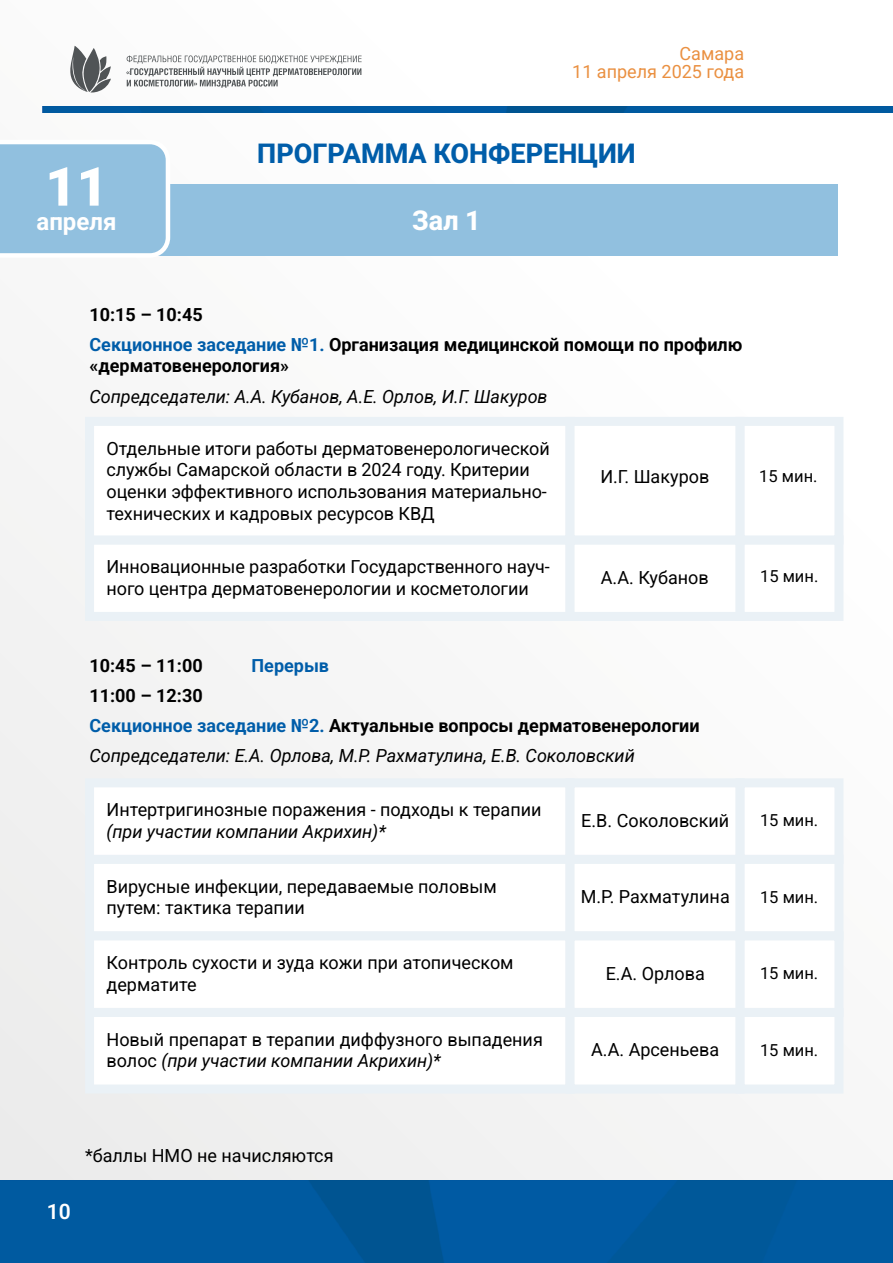
<style>
.page{position:relative;width:893px;height:1263px;background:#fafafa}
.page>*{position:absolute;margin:0;border:0;box-sizing:border-box;transform-origin:0 0}
.t1{font:900 54px "Roboto";color:#fff}
.t2{font:800 27px "Roboto";color:#005da9}
.t3{font:800 27px "Roboto";color:#fff}
.t4{font:700 24px "Roboto";color:#fff}
.t5{font:600 21px "Roboto";color:#fff}
.t6{font:18px/21.6px "Roboto";letter-spacing:-.005em;color:#000}
.t7{font:italic 18px/30.2px "Roboto";color:#000}
.t8{font:700 18px/30.2px "Roboto";color:#000}
.t9{font:18px/18px "Roboto";color:#ea9041;text-align:right}
.t10{font:700 18px "Roboto";color:#005da9}
.t11{font:16.5px "Roboto";color:#000}
.s1{color:#005da9}
.s2{font-weight:700;font-style:normal}
.s3{font-weight:700;font-style:normal;color:#005da9}
.s4{font-style:italic}
</style>
<div class="page">
<img style="left:0;top:1180px;width:893px;height:83px">
<img style="left:43px;top:106px;width:850px;height:7px">
<svg style="left:126px;top:55px;width:236px;height:33px"></svg>
<svg style="left:70px;top:46px;width:41px;height:46px"></svg>
<div style="left:85px;top:535px;width:490px;height:86px;background:#fff;border:9px solid #eaf1f6"></div>
<div style="left:566px;top:535px;width:179px;height:86px;background:#fff;border:9px solid #eaf1f6"></div>
<div style="left:736px;top:535px;width:107px;height:86px;background:#fff;border:9px solid #eaf1f6"></div>
<div style="left:85px;top:417px;width:490px;height:127px;background:#fff;border:9px solid #eaf1f6"></div>
<div style="left:566px;top:417px;width:179px;height:127px;background:#fff;border:9px solid #eaf1f6"></div>
<div style="left:736px;top:417px;width:107px;height:127px;background:#fff;border:9px solid #eaf1f6"></div>
<div style="left:85px;top:778px;width:490px;height:86px;background:#fff;border:9px solid #eaf1f6"></div>
<div style="left:566px;top:778px;width:179px;height:86px;background:#fff;border:9px solid #eaf1f6"></div>
<div style="left:736px;top:778px;width:107px;height:86px;background:#fff;border:9px solid #eaf1f6"></div>
<div style="left:135px;top:184px;width:703px;height:71px;background:#91c0df"></div>
<div style="left:0;top:144px;width:170px;height:112px;background:#91c0df"></div>
<div style="left:85px;top:855px;width:490px;height:85px;background:#fff;border:9px solid #eaf1f6"></div>
<div style="left:566px;top:855px;width:179px;height:85px;background:#fff;border:9px solid #eaf1f6"></div>
<div style="left:736px;top:855px;width:107px;height:85px;background:#fff;border:9px solid #eaf1f6"></div>
<div style="left:85px;top:931px;width:490px;height:86px;background:#fff;border:9px solid #eaf1f6"></div>
<div style="left:566px;top:931px;width:179px;height:86px;background:#fff;border:9px solid #eaf1f6"></div>
<div style="left:736px;top:931px;width:107px;height:86px;background:#fff;border:9px solid #eaf1f6"></div>
<div style="left:85px;top:1008px;width:490px;height:85px;background:#fff;border:9px solid #eaf1f6"></div>
<div style="left:566px;top:1008px;width:179px;height:85px;background:#fff;border:9px solid #eaf1f6"></div>
<div style="left:736px;top:1008px;width:107px;height:85px;background:#fff;border:9px solid #eaf1f6"></div>
<p class="t9" style="left:572px;top:44px;width:173px">Самара<br>11 апреля 2025 года</p>
<h2 class="t2" style="left:257px;top:134px;width:380px">ПРОГРАММА КОНФЕРЕНЦИИ</h2>
<h1 class="t1" style="left:45px;top:149px;width:64px">11</h1>
<h3 class="t4" style="left:37px;top:204px;width:81px">апреля</h3>
<h2 class="t3" style="left:412px;top:201px;width:70px">Зал 1</h2>
<p class="t8" style="left:90px;top:299px;width:654px">10:15 – 10:45<br><span class="s1">Секционное заседание №1.</span> Организация медицинской помощи по профилю</p>
<p class="t8" style="left:90px;top:350px;width:201px">«дерматовенерология»</p>
<p class="t7" style="left:90px;top:380px;width:460px">Сопредседатели: А.А. Кубанов, А.Е. Орлов, И.Г. Шакуров</p>
<p class="t6" style="left:107px;top:437px;width:445px">Отдельные итоги работы дерматовенерологической службы Самарской области в 2024 году. Критерии оценки эффективного использования материально&shy;технических и кадровых ресурсов КВД</p>
<p class="t6" style="left:600px;top:465px;width:111px">И.Г. Шакуров</p>
<p class="t11" style="left:759px;top:464px;width:60px">15 мин.</p>
<p class="t6" style="left:107px;top:555px;width:445px">Инновационные разработки Государственного науч&shy;ного центра дерматовенерологии и косметологии</p>
<p class="t6" style="left:601px;top:566px;width:109px">А.А. Кубанов</p>
<p class="t11" style="left:760px;top:564px;width:60px">15 мин.</p>
<p class="t8" style="left:90px;top:649px;width:115px">10:45 – 11:00</p>
<p class="t10" style="left:252px;top:652px;width:79px">Перерыв</p>
<p class="t7" style="left:90px;top:679px;width:611px"><span class="s2">11:00 – 12:30<br></span><span class="s3">Секционное заседание №2.</span> <span class="s2">Актуальные вопросы дерматовенерологии<br></span>Сопредседатели: Е.А. Орлова, М.Р. Рахматулина, Е.В. Соколовский</p>
<p class="t6" style="left:107px;top:798px;width:436px">Интертригинозные поражения - подходы к терапии</p>
<p class="t7" style="left:107px;top:816px;width:281px">(при участии компании Акрихин)*</p>
<p class="t6" style="left:581px;top:809px;width:149px">Е.В. Соколовский</p>
<p class="t11" style="left:760px;top:808px;width:60px">15 мин.</p>
<p class="t6" style="left:107px;top:875px;width:392px">Вирусные инфекции, передаваемые половым путем: тактика терапии</p>
<p class="t6" style="left:581px;top:885px;width:151px">М.Р. Рахматулина</p>
<p class="t11" style="left:760px;top:885px;width:60px">15 мин.</p>
<p class="t6" style="left:107px;top:951px;width:409px">Контроль сухости и зуда кожи при атопическом дерматите</p>
<p class="t6" style="left:606px;top:962px;width:101px">Е.А. Орлова</p>
<p class="t11" style="left:760px;top:962px;width:60px">15 мин.</p>
<p class="t6" style="left:107px;top:1028px;width:438px">Новый препарат в терапии диффузного выпадения волос <span class="s4">(при участии компании Акрихин)*</span></p>
<p class="t6" style="left:591px;top:1038px;width:130px">А.А. Арсеньева</p>
<p class="t11" style="left:760px;top:1038px;width:60px">15 мин.</p>
<p class="t6" style="left:85px;top:1144px;width:250px">*баллы НМО не начисляются</p>
<p class="t5" style="left:47px;top:1197px;width:25px">10</p>
</div>
